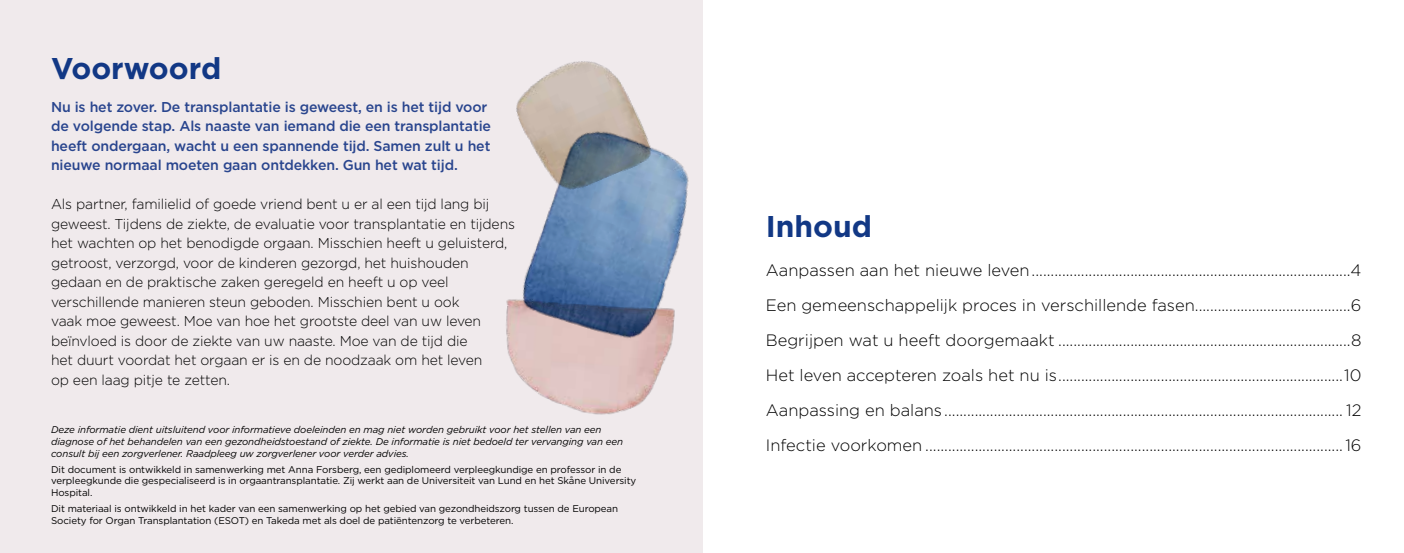
<style>
.page{position:relative;width:1404px;height:553px;background:#fff}
.page>*{position:absolute;margin:0;border:0;box-sizing:border-box;transform-origin:0 0}
.t1{font:700 30px "Gotham";color:#123885}
.t2{font:300 16.5px/35px "Gotham";color:#000;text-align:justify}
.t3{font:300 14.25px/19.5px "Gotham";letter-spacing:-.01em;color:#000}
.t4{font:500 14.25px/19.5px "Gotham";letter-spacing:-.01em;color:#29458e}
.t5{font:9.75px/11.7px "Gotham";letter-spacing:-.01em;color:#000}
.t6{font:italic 9.75px/11.7px "Gotham";letter-spacing:-.01em;color:#000}
</style>
<div class="page">
<div style="left:0;top:0;width:702px;height:553px;background:#f0eaec"></div>
<img style="left:508px;top:354px;width:160px;height:61px">
<img style="left:506px;top:111px;width:197px;height:243px">
<img style="left:506px;top:61px;width:167px;height:157px">
<h1 class="t1" style="left:51px;top:49px;width:172px">Voorwoord</h1>
<p class="t4" style="left:51px;top:97px;width:441px">Nu is het zover. De transplantatie is geweest, en is het tijd voor de volgende stap. Als naaste van iemand die een transplantatie heeft ondergaan, wacht u een spannende tijd. Samen zult u het nieuwe normaal moeten gaan ontdekken. Gun het wat tijd.</p>
<p class="t3" style="left:51px;top:194px;width:465px">Als partner, familielid of goede vriend bent u er al een tijd lang bij geweest. Tijdens de ziekte, de evaluatie voor transplantatie en tijdens het wachten op het benodigde orgaan. Misschien heeft u geluisterd, getroost, verzorgd, voor de kinderen gezorgd, het huishouden gedaan en de praktische zaken geregeld en heeft u op veel verschillende manieren steun geboden. Misschien bent u ook<br>vaak moe geweest. Moe van hoe het grootste deel van uw leven beïnvloed is door de ziekte van uw naaste. Moe van de tijd die<br>het duurt voordat het orgaan er is en de noodzaak om het leven<br>op een laag pitje te zetten.</p>
<p class="t6" style="left:51px;top:423px;width:573px">Deze informatie dient uitsluitend voor informatieve doeleinden en mag niet worden gebruikt voor het stellen van een diagnose of het behandelen van een gezondheidstoestand of ziekte. De informatie is niet bedoeld ter vervanging van een consult bij een zorgverlener. Raadpleeg uw zorgverlener voor verder advies.</p>
<p class="t5" style="left:51px;top:463px;width:586px">Dit document is ontwikkeld in samenwerking met Anna Forsberg, een gediplomeerd verpleegkundige en professor in de verpleegkunde die gespecialiseerd is in orgaantransplantatie. Zij werkt aan de Universiteit van Lund en het Skåne University<br>Hospital.</p>
<p class="t5" style="left:51px;top:502px;width:568px">Dit materiaal is ontwikkeld in het kader van een samenwerking op het gebied van gezondheidszorg tussen de European<br>Society for Organ Transplantation (ESOT) en Takeda met als doel de patiëntenzorg te verbeteren.</p>
<h1 class="t1" style="left:765px;top:206px;width:108px">Inhoud</h1>
<p class="t2" style="left:765px;top:252px;width:597px">Aanpassen aan het nieuwe leven....................................................................................4<br>Een gemeenschappelijk proces in verschillende fasen.........................................6<br>Begrijpen wat u heeft doorgemaakt .............................................................................8<br>Het leven accepteren zoals het nu is...........................................................................10<br>Aanpassing en balans ......................................................................................................... 12<br>Infectie voorkomen ..............................................................................................................16</p>
</div>
